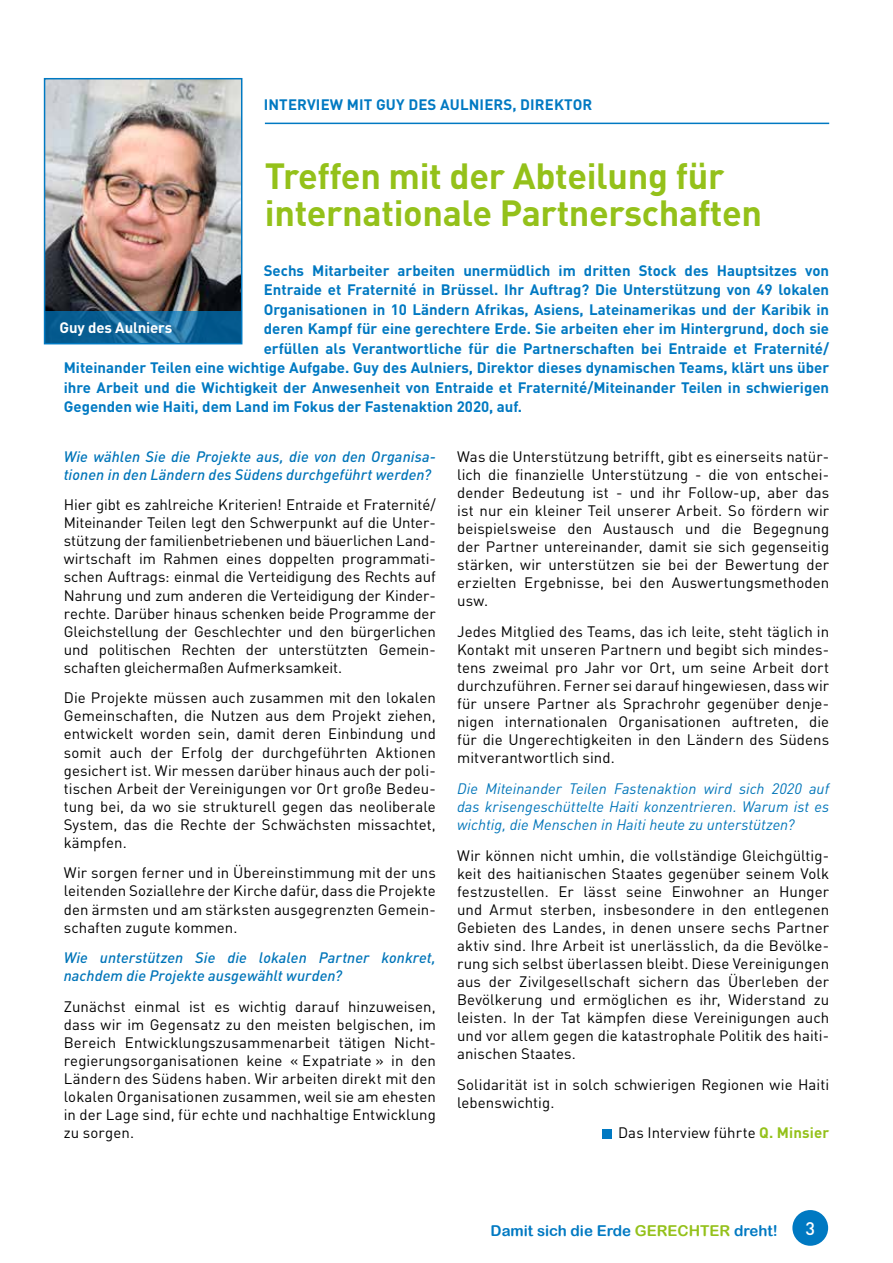
<style>
.page{position:relative;width:893px;height:1263px;background:#fff}
.page>*{position:absolute;margin:0;border:0;box-sizing:border-box;transform-origin:0 0}
.t1{font:700 36px/37.5px "DIN Pro";letter-spacing:-.01em;color:#94c11a}
.t2{font:500 18px "DIN Pro";color:#fff}
.t3{font:15px/18px "DIN Pro";letter-spacing:.005em;color:#000;text-align:justify}
.t4{font:700 15px "DIN Pro";color:#0079c2}
.t5{font:italic 500 15px/18px "DIN Pro";letter-spacing:.005em;color:#0075b9}
.t6{font:italic 15px/18px "DIN Pro";letter-spacing:.005em;color:#0075b9;text-align:justify}
.t7{font:15px "Arial Rounded MT Bold";color:#0079c2}
.t8{font:700 15px "DIN Pro";letter-spacing:-.01em;color:#fff}
.s1{font-weight:700;color:#94c11a}
.s2{color:#94c11a}
</style>
<div class="page">
<div style="left:792px;top:1210px;width:36px;height:36px;background:#0079c2;border-radius:50%"></div>
<div style="left:602px;top:1129px;width:9px;height:9px;background:#0079c2"></div>
<hr style="left:265px;top:123px;width:564px;height:1px;background:#0079c2">
<img style="left:43px;top:78px;width:200px;height:267px">
<svg style="left:45px;top:311px;width:196px;height:32px;background:#0f6397"></svg>
<p class="t4" style="left:264px;top:92px;width:330px">INTERVIEW MIT GUY DES AULNIERS, DIREKTOR</p>
<h1 class="t1" style="left:265px;top:152px;width:499px">Treffen mit der Abteilung für internationale Partnerschaften</h1>
<p class="t4" style="left:264px;top:258px;width:567px">Sechs Mitarbeiter arbeiten unermüdlich im dritten Stock des Hauptsitzes von</p>
<p class="t4" style="left:264px;top:277px;width:567px">Entraide et Fraternité in Brüssel. Ihr Auftrag? Die Unterstützung von 49 lokalen</p>
<p class="t4" style="left:264px;top:297px;width:567px">Organisationen in 10 Ländern Afrikas, Asiens, Lateinamerikas und der Karibik in</p>
<p class="t4" style="left:264px;top:316px;width:567px">deren Kampf für eine gerechtere Erde. Sie arbeiten eher im Hintergrund, doch sie</p>
<p class="t4" style="left:264px;top:336px;width:567px">erfüllen als Verantwortliche für die Partnerschaften bei Entraide et Fraternité/</p>
<p class="t4" style="left:64px;top:355px;width:767px">Miteinander Teilen eine wichtige Aufgabe. Guy des Aulniers, Direktor dieses dynamischen Teams, klärt uns über</p>
<p class="t4" style="left:64px;top:375px;width:767px">ihre Arbeit und die Wichtigkeit der Anwesenheit von Entraide et Fraternité/Miteinander Teilen in schwierigen</p>
<p class="t4" style="left:64px;top:394px;width:460px">Gegenden wie Haiti, dem Land im Fokus der Fastenaktion 2020, auf.</p>
<p class="t8" style="left:60px;top:315px;width:114px">Guy des Aulniers</p>
<p class="t5" style="left:64px;top:445px;width:374px">Wie wählen Sie die Projekte aus, die von den Organisa&shy;tionen in den Ländern des Südens durchgeführt werden?</p>
<p class="t3" style="left:64px;top:494px;width:374px">Hier gibt es zahlreiche Kriterien! Entraide et Fraternité/ Miteinander Teilen legt den Schwerpunkt auf die Unter&shy;stützung der familienbetriebenen und bäuerlichen Land&shy;wirtschaft im Rahmen eines doppelten programmati&shy;schen Auftrags: einmal die Verteidigung des Rechts auf Nahrung und zum anderen die Verteidigung der Kinder&shy;rechte. Darüber hinaus schenken beide Programme der Gleichstellung der Geschlechter und den bürgerlichen und politischen Rechten der unterstützten Gemein&shy;schaften gleichermaßen Aufmerksamkeit.</p>
<p class="t3" style="left:64px;top:687px;width:374px">Die Projekte müssen auch zusammen mit den lokalen Gemeinschaften, die Nutzen aus dem Projekt ziehen, entwickelt worden sein, damit deren Einbindung und somit auch der Erfolg der durchgeführten Aktionen gesichert ist. Wir messen darüber hinaus auch der poli&shy;tischen Arbeit der Vereinigungen vor Ort große Bedeu&shy;tung bei, da wo sie strukturell gegen das neoliberale System, das die Rechte der Schwächsten missachtet, kämpfen.</p>
<p class="t3" style="left:64px;top:862px;width:374px">Wir sorgen ferner und in Übereinstimmung mit der uns leitenden Soziallehre der Kirche dafür, dass die Projekte den ärmsten und am stärksten ausgegrenzten Gemein&shy;schaften zugute kommen.</p>
<p class="t5" style="left:64px;top:947px;width:374px">Wie unterstützen Sie die lokalen Partner konkret, nachdem die Projekte ausgewählt wurden?</p>
<p class="t3" style="left:64px;top:996px;width:374px">Zunächst einmal ist es wichtig darauf hinzuweisen, dass wir im Gegensatz zu den meisten belgischen, im Bereich Entwicklungszusammenarbeit tätigen Nicht&shy;regierungsorganisationen keine « Expatriate » in den Ländern des Südens haben. Wir arbeiten direkt mit den lokalen Organisationen zusammen, weil sie am ehesten in der Lage sind, für echte und nachhaltige Entwicklung zu sorgen.</p>
<p class="t3" style="left:457px;top:446px;width:374px">Was die Unterstützung betrifft, gibt es einerseits natür&shy;lich die finanzielle Unterstützung - die von entschei&shy;dender Bedeutung ist - und ihr Follow-up, aber das ist nur ein kleiner Teil unserer Arbeit. So fördern wir beispielsweise den Austausch und die Begegnung der Partner untereinander, damit sie sich gegenseitig stärken, wir unterstützen sie bei der Bewertung der erzielten Ergebnisse, bei den Auswertungsmethoden usw.</p>
<p class="t3" style="left:457px;top:621px;width:374px">Jedes Mitglied des Teams, das ich leite, steht täglich in Kontakt mit unseren Partnern und begibt sich mindes&shy;tens zweimal pro Jahr vor Ort, um seine Arbeit dort durchzuführen. Ferner sei darauf hingewiesen, dass wir für unsere Partner als Sprachrohr gegenüber denje&shy;nigen internationalen Organisationen auftreten, die für die Ungerechtigkeiten in den Ländern des Südens mitverantwortlich sind.</p>
<p class="t6" style="left:457px;top:778px;width:374px">Die Miteinander Teilen Fastenaktion wird sich 2020 auf das krisengeschüttelte Haiti konzentrieren. Warum ist es wichtig, die Menschen in Haiti heute zu unterstützen?</p>
<p class="t3" style="left:457px;top:845px;width:374px">Wir können nicht umhin, die vollständige Gleichgültig&shy;keit des haitianischen Staates gegenüber seinem Volk festzustellen. Er lässt seine Einwohner an Hunger und Armut sterben, insbesondere in den entlegenen Gebieten des Landes, in denen unsere sechs Partner aktiv sind. Ihre Arbeit ist unerlässlich, da die Bevölke&shy;rung sich selbst überlassen bleibt. Diese Vereinigungen aus der Zivilgesellschaft sichern das Überleben der Bevölkerung und ermöglichen es ihr, Widerstand zu leisten. In der Tat kämpfen diese Vereinigungen auch und vor allem gegen die katastrophale Politik des haiti&shy;anischen Staates.</p>
<p class="t3" style="left:457px;top:1074px;width:374px">Solidarität ist in solch schwierigen Regionen wie Haiti lebenswichtig.</p>
<p class="t3" style="left:618px;top:1122px;width:213px">Das Interview führte <span class="s1">Q. Minsier</span></p>
<p class="t7" style="left:491px;top:1221px;width:289px">Damit sich die Erde <span class="s2">GERECHTER</span> dreht!</p>
<p class="t2" style="left:805px;top:1213px;width:11px">3</p>
</div>
